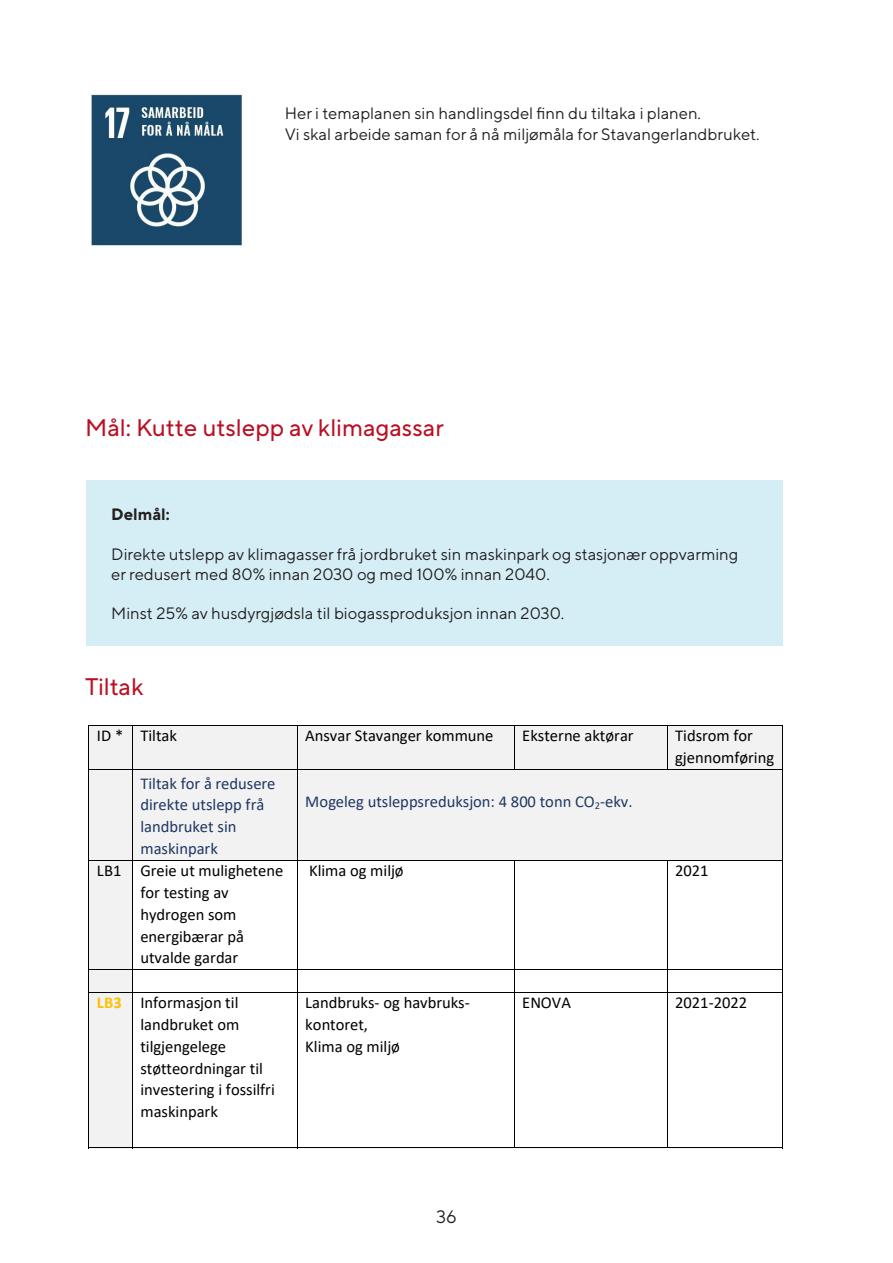
<style>
.page{position:relative;width:893px;height:1263px;background:#fff}
.page>*{position:absolute;margin:0;border:0;box-sizing:border-box;transform-origin:0 0}
.t1{font:24px "TT Norms Pro";color:#ba0f23}
.t2{font:18px "TT Norms Pro";color:#231f20}
.t3{font:16.5px/21.8px "Calibri";color:#000}
.t4{font:16.5px "TT Norms Pro";color:#231f20}
.t5{font:16.5px/21.8px "Calibri";color:#1f3763}
.t6{font:16.5px "Calibri";color:#1f3864}
.t7{font:700 16.5px "TT Norms Pro";color:#231f20}
.s1{font-weight:700;color:#ffc000}
</style>
<div class="page">
<div style="left:87px;top:480px;width:696px;height:166px;background:#d5eef5"></div>
<img style="left:90px;top:94px;width:154px;height:152px">
<div style="left:89px;top:726px;width:43px;height:43px;background:#f2f2f2"></div>
<div style="left:133px;top:726px;width:164px;height:43px;background:#f2f2f2"></div>
<div style="left:298px;top:726px;width:216px;height:43px;background:#f2f2f2"></div>
<div style="left:514px;top:726px;width:153px;height:43px;background:#f2f2f2"></div>
<div style="left:667px;top:726px;width:115px;height:43px;background:#f2f2f2"></div>
<hr style="left:89px;top:725px;width:43px;height:1px;background:#000">
<hr style="left:133px;top:725px;width:164px;height:1px;background:#000">
<hr style="left:298px;top:725px;width:216px;height:1px;background:#000">
<hr style="left:515px;top:725px;width:152px;height:1px;background:#000">
<hr style="left:667px;top:725px;width:115px;height:1px;background:#000">
<hr style="left:89px;top:726px;width:1px;height:43px;background:#000">
<hr style="left:132px;top:726px;width:1px;height:43px;background:#000">
<hr style="left:297px;top:726px;width:1px;height:43px;background:#000">
<hr style="left:514px;top:726px;width:1px;height:43px;background:#000">
<hr style="left:667px;top:726px;width:1px;height:43px;background:#000">
<hr style="left:782px;top:726px;width:1px;height:43px;background:#000">
<div style="left:89px;top:770px;width:43px;height:90px;background:#f2f2f2"></div>
<div style="left:133px;top:770px;width:164px;height:90px;background:#f2f2f2"></div>
<div style="left:298px;top:770px;width:484px;height:90px;background:#f2f2f2"></div>
<hr style="left:89px;top:769px;width:43px;height:1px;background:#000">
<hr style="left:133px;top:769px;width:164px;height:1px;background:#000">
<hr style="left:298px;top:769px;width:216px;height:1px;background:#000">
<hr style="left:515px;top:769px;width:152px;height:1px;background:#000">
<hr style="left:667px;top:769px;width:115px;height:1px;background:#000">
<hr style="left:89px;top:770px;width:1px;height:90px;background:#000">
<hr style="left:132px;top:770px;width:1px;height:90px;background:#000">
<hr style="left:297px;top:770px;width:1px;height:90px;background:#000">
<hr style="left:782px;top:770px;width:1px;height:90px;background:#000">
<div style="left:89px;top:861px;width:43px;height:108px;background:#f2f2f2"></div>
<hr style="left:89px;top:860px;width:43px;height:1px;background:#000">
<hr style="left:133px;top:860px;width:164px;height:1px;background:#000">
<hr style="left:298px;top:860px;width:216px;height:1px;background:#000">
<hr style="left:515px;top:860px;width:152px;height:1px;background:#000">
<hr style="left:667px;top:860px;width:115px;height:1px;background:#000">
<hr style="left:89px;top:861px;width:1px;height:108px;background:#000">
<hr style="left:132px;top:861px;width:1px;height:108px;background:#000">
<hr style="left:297px;top:861px;width:1px;height:108px;background:#000">
<hr style="left:514px;top:861px;width:1px;height:108px;background:#000">
<hr style="left:667px;top:861px;width:1px;height:108px;background:#000">
<hr style="left:782px;top:861px;width:1px;height:108px;background:#000">
<div style="left:89px;top:970px;width:43px;height:22px;background:#f2f2f2"></div>
<hr style="left:89px;top:969px;width:43px;height:1px;background:#000">
<hr style="left:133px;top:969px;width:164px;height:1px;background:#000">
<hr style="left:298px;top:969px;width:216px;height:1px;background:#000">
<hr style="left:515px;top:969px;width:152px;height:1px;background:#000">
<hr style="left:667px;top:969px;width:115px;height:1px;background:#000">
<div style="left:89px;top:993px;width:43px;height:154px;background:#f2f2f2"></div>
<hr style="left:89px;top:992px;width:43px;height:1px;background:#000">
<svg style="left:132px;top:969px;width:1px;height:24px"></svg>
<hr style="left:133px;top:992px;width:164px;height:1px;background:#000">
<svg style="left:297px;top:969px;width:1px;height:24px"></svg>
<hr style="left:298px;top:992px;width:216px;height:1px;background:#000">
<svg style="left:514px;top:969px;width:1px;height:24px"></svg>
<hr style="left:515px;top:992px;width:152px;height:1px;background:#000">
<svg style="left:667px;top:970px;width:1px;height:22px"></svg>
<hr style="left:667px;top:992px;width:115px;height:1px;background:#000">
<svg style="left:782px;top:969px;width:1px;height:24px"></svg>
<hr style="left:89px;top:993px;width:1px;height:154px;background:#000">
<hr style="left:132px;top:993px;width:1px;height:154px;background:#000">
<hr style="left:297px;top:993px;width:1px;height:154px;background:#000">
<hr style="left:514px;top:993px;width:1px;height:154px;background:#000">
<hr style="left:667px;top:993px;width:1px;height:154px;background:#000">
<hr style="left:782px;top:993px;width:1px;height:154px;background:#000">
<hr style="left:89px;top:1147px;width:43px;height:1px;background:#000">
<hr style="left:133px;top:1147px;width:164px;height:1px;background:#000">
<hr style="left:298px;top:1147px;width:216px;height:1px;background:#000">
<hr style="left:515px;top:1147px;width:152px;height:1px;background:#000">
<hr style="left:667px;top:1147px;width:115px;height:1px;background:#000">
<p class="t4" style="left:285px;top:101px;width:418px">Her i temaplanen sin handlingsdel finn du tiltaka i planen.</p>
<p class="t4" style="left:285px;top:123px;width:476px">Vi skal arbeide saman for å nå miljømåla for Stavangerlandbruket.</p>
<p class="t1" style="left:85px;top:410px;width:360px">Mål: Kutte utslepp av klimagassar</p>
<p class="t7" style="left:111px;top:502px;width:60px">Delmål:</p>
<p class="t4" style="left:111px;top:542px;width:628px">Direkte utslepp av klimagasser frå jordbruket sin maskinpark og stasjonær oppvarming</p>
<p class="t4" style="left:111px;top:562px;width:440px">er redusert med 80% innan 2030 og med 100% innan 2040.</p>
<p class="t4" style="left:111px;top:602px;width:455px">Minst 25% av husdyrgjødsla til biogassproduksjon innan 2030.</p>
<p class="t1" style="left:85px;top:669px;width:60px">Tiltak</p>
<p class="t3" style="left:97px;top:725px;width:82px">ID * Tiltak</p>
<p class="t3" style="left:305px;top:725px;width:190px">Ansvar Stavanger kommune</p>
<p class="t3" style="left:522px;top:725px;width:113px">Eksterne aktørar</p>
<p class="t3" style="left:675px;top:725px;width:101px">Tidsrom for gjennomføring</p>
<p class="t5" style="left:140px;top:772px;width:137px">Tiltak for å redusere direkte utslepp frå landbruket sin maskinpark</p>
<p class="t6" style="left:305px;top:790px;width:329px">Mogeleg utsleppsreduksjon: 4 800 tonn CO<sub>2</sub>-ekv.</p>
<p class="t3" style="left:140px;top:860px;width:144px;text-indent:-43px">LB1 Greie ut mulighetene for testing av hydrogen som energibærar på utvalde gardar</p>
<p class="t3" style="left:309px;top:860px;width:96px">Klima og miljø</p>
<p class="t3" style="left:675px;top:860px;width:35px">2021</p>
<p class="t3" style="left:140px;top:991px;width:136px;text-indent:-43px"><span class="s1">LB3</span> Informasjon til landbruket om tilgjengelege støtteordningar til investering i fossilfri maskinpark</p>
<p class="t3" style="left:305px;top:991px;width:166px">Landbruks- og havbruks&shy;kontoret,<br>Klima og miljø</p>
<p class="t3" style="left:522px;top:991px;width:50px">ENOVA</p>
<p class="t3" style="left:675px;top:991px;width:74px">2021-2022</p>
<p class="t2" style="left:436px;top:1204px;width:22px">36</p>
</div>
